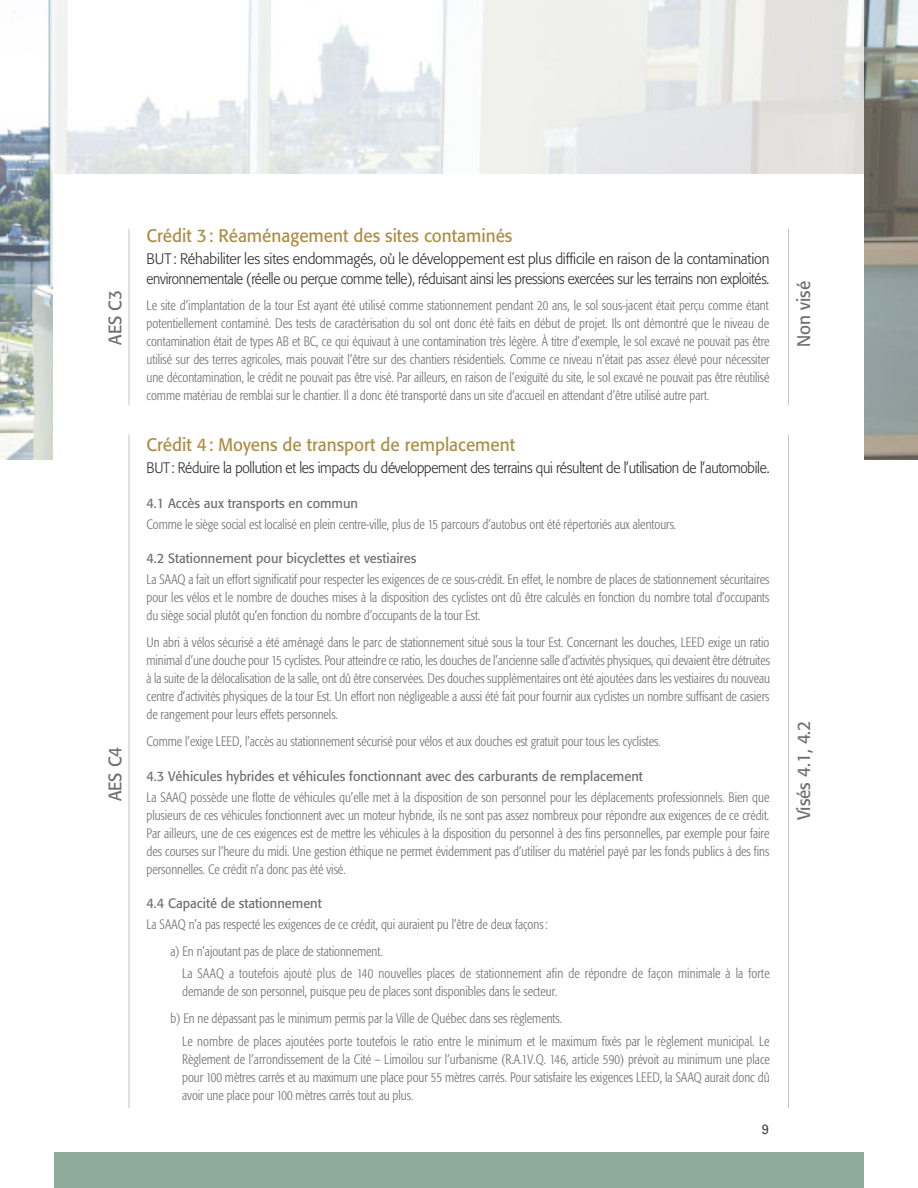
<style>
.page{position:relative;width:918px;height:1188px;background:#fff}
.page>*{position:absolute;margin:0;border:0;box-sizing:border-box;transform-origin:0 0}
.t1{font:18px "Formata";color:#ad8d44;scale:.95 1}
.t2{font:18px "Formata";color:#6d6e71;scale:.95 1}
.t3{font:300 15px/19.5px "Formata";letter-spacing:-.02em;color:#272627;scale:.95 1}
.t4{font:300 15px "Formata";letter-spacing:-.02em;color:#272627;scale:.91 1}
.t5{font:300 condensed 13.5px/18px "Formata";color:#6d6e71;text-align:justify;scale:.95 1}
.t6{font:13.5px "Formata";color:#6d6e71;scale:.95 1}
.t7{font:13.5px "Univers";color:#3d3c3c;scale:.94 1}
</style>
<div class="page">
<img style="left:0;top:0;width:918px;height:459px">
<div style="left:54px;top:1153px;width:810px;height:35px;background:#8eab9c"></div>
<img style="left:54px;top:0;width:810px;height:174px">
<div style="left:54px;top:174px;width:810px;height:294px;background:#fff"></div>
<hr style="left:129px;top:435px;width:1px;height:673px;background:#c4c5c6">
<hr style="left:788px;top:435px;width:1px;height:673px;background:#c4c5c6">
<hr style="left:129px;top:229px;width:1px;height:176px;background:#c4c5c6">
<hr style="left:788px;top:229px;width:1px;height:176px;background:#c4c5c6">
<h4 class="t1" style="left:147px;top:228px;width:387px">Crédit 3: Réaménagement des sites contaminés</h4>
<p class="t3" style="left:147px;top:250px;width:657px">BUT: Réhabiliter les sites endommagés, où le développement est plus difficile en raison de la contamination environnementale (réelle ou perçue comme telle), réduisant ainsi les pressions exercées sur les terrains non exploités.</p>
<p class="t5" style="left:147px;top:298px;width:657px">Le site d’implantation de la tour Est ayant été utilisé comme stationnement pendant 20 ans, le sol sous-jacent était perçu comme étant potentiellement contaminé. Des tests de caractérisation du sol ont donc été faits en début de projet. Ils ont démontré que le niveau de contamination était de types AB et BC, ce qui équivaut à une contamination très légère. À titre d’exemple, le sol excavé ne pouvait pas être utilisé sur des terres agricoles, mais pouvait l’être sur des chantiers résidentiels. Comme ce niveau n’était pas assez élevé pour nécessiter une décontamination, le crédit ne pouvait pas être visé. Par ailleurs, en raison de l’exiguïté du site, le sol excavé ne pouvait pas être réutilisé comme matériau de remblai sur le chantier. Il a donc été transporté dans un site d’accueil en attendant d’être utilisé autre part.</p>
<h4 class="t1" style="left:147px;top:437px;width:390px">Crédit 4: Moyens de transport de remplacement</h4>
<p class="t4" style="left:146px;top:462px;width:686px">BUT: Réduire la pollution et les impacts du développement des terrains qui résultent de l’utilisation de l’automobile.</p>
<h5 class="t6" style="left:147px;top:497px;width:224px">4.1 Accès aux transports en commun</h5>
<p class="t5" style="left:147px;top:516px;width:559px">Comme le siège social est localisé en plein centre-ville, plus de 15 parcours d’autobus ont été répertoriés aux alentours.</p>
<h5 class="t6" style="left:147px;top:553px;width:286px">4.2 Stationnement pour bicyclettes et vestiaires</h5>
<p class="t5" style="left:147px;top:572px;width:657px">La SAAQ a fait un effort significatif pour respecter les exigences de ce sous-crédit. En effet, le nombre de places de stationnement sécuritaires pour les vélos et le nombre de douches mises à la disposition des cyclistes ont dû être calculés en fonction du nombre total d’occupants du siège social plutôt qu’en fonction du nombre d’occupants de la tour Est.</p>
<p class="t5" style="left:147px;top:634px;width:658px">Un abri à vélos sécurisé a été aménagé dans le parc de stationnement situé sous la tour Est. Concernant les douches, LEED exige un ratio minimal d’une douche pour 15 cyclistes. Pour atteindre ce ratio, les douches de l’ancienne salle d’activités physiques, qui devaient être détruites à la suite de la délocalisation de la salle, ont dû être conservées. Des douches supplémentaires ont été ajoutées dans les vestiaires du nouveau centre d’activités physiques de la tour Est. Un effort non négligeable a aussi été fait pour fournir aux cyclistes un nombre suffisant de casiers de rangement pour leurs effets personnels.</p>
<p class="t5" style="left:147px;top:733px;width:543px">Comme l’exige LEED, l’accès au stationnement sécurisé pour vélos et aux douches est gratuit pour tous les cyclistes.</p>
<h5 class="t6" style="left:147px;top:770px;width:524px">4.3 Véhicules hybrides et véhicules fonctionnant avec des carburants de remplacement</h5>
<p class="t5" style="left:147px;top:789px;width:657px">La SAAQ possède une flotte de véhicules qu’elle met à la disposition de son personnel pour les déplacements professionnels. Bien que plusieurs de ces véhicules fonctionnent avec un moteur hybride, ils ne sont pas assez nombreux pour répondre aux exigences de ce crédit.<br>Par ailleurs, une de ces exigences est de mettre les véhicules à la disposition du personnel à des fins personnelles, par exemple pour faire des courses sur l’heure du midi. Une gestion éthique ne permet évidemment pas d’utiliser du matériel payé par les fonds publics à des fins personnelles. Ce crédit n’a donc pas été visé.</p>
<h5 class="t6" style="left:147px;top:898px;width:186px">4.4 Capacité de stationnement</h5>
<p class="t5" style="left:147px;top:916px;width:424px">La SAAQ n’a pas respecté les exigences de ce crédit, qui auraient pu l’être de deux façons :</p>
<p class="t5" style="left:171px;top:943px;width:225px">a) En n’ajoutant pas de place de stationnement.</p>
<p class="t5" style="left:182px;top:966px;width:620px">La SAAQ a toutefois ajouté plus de 140 nouvelles places de stationnement afin de répondre de façon minimale à la forte demande de son personnel, puisque peu de places sont disponibles dans le secteur.</p>
<p class="t5" style="left:171px;top:1011px;width:414px">b) En ne dépassant pas le minimum permis par la Ville de Québec dans ses règlements.</p>
<p class="t5" style="left:182px;top:1033px;width:620px">Le nombre de places ajoutées porte toutefois le ratio entre le minimum et le maximum fixés par le règlement municipal. Le Règlement de l’arrondissement de la Cité – Limoilou sur l’urbanisme (R.A.1V.Q. 146, article 590) prévoit au minimum une place pour 100 mètres carrés et au maximum une place pour 55 mètres carrés. Pour satisfaire les exigences LEED, la SAAQ aurait donc dû avoir une place pour 100 mètres carrés tout au plus.</p>
<p class="t2" style="left:108px;top:345px;width:59px;rotate:-90deg">AES C3</p>
<p class="t2" style="left:796px;top:347px;width:71px;rotate:-90deg">Non visé</p>
<p class="t2" style="left:796px;top:820px;width:106px;rotate:-90deg">Visés 4.1, 4.2</p>
<p class="t2" style="left:108px;top:801px;width:59px;rotate:-90deg">AES C4</p>
<p class="t7" style="left:762px;top:1124px;width:9px">9</p>
</div>
